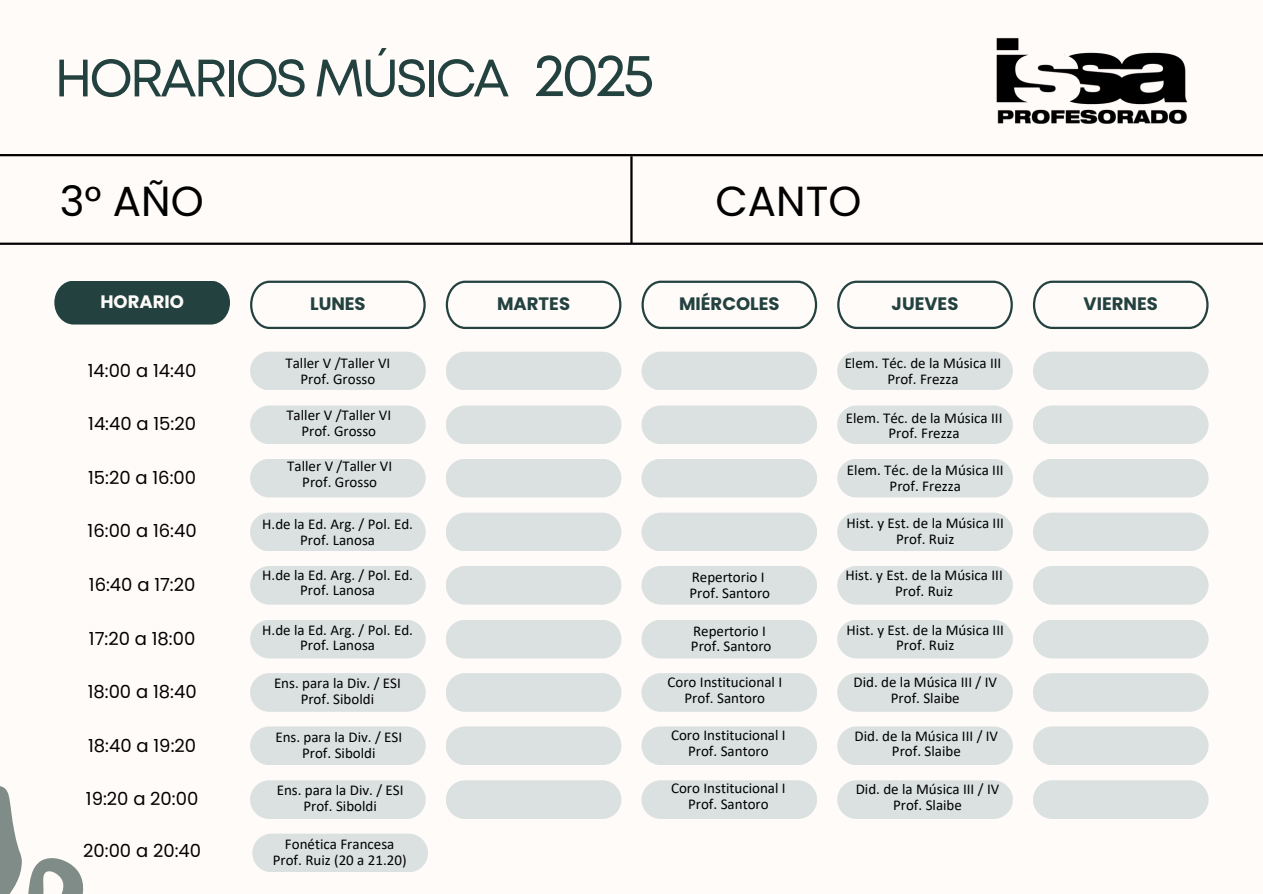
<style>
.page{position:relative;width:1263px;height:894px;background:#fff}
.page>*{position:absolute;margin:0;border:0;box-sizing:border-box;transform-origin:0 0}
.t1{font:60px "Mont";color:#23423f}
.t2{font:52.5px "Mont";letter-spacing:-.06em;color:#23423f}
.t3{font:42px "Poppins";color:#010101}
.t4{font:18px "Poppins";color:#000}
.t5{font:700 18px "Poppins";color:#23423f}
.t6{font:700 18px "Poppins";color:#fffbf9}
.t7{font:15px/15.8px "Calibri";color:#000;text-align:center}
</style>
<div class="page">
<div style="left:0;top:0;width:1263px;height:893px;background:#fffbf9"></div>
<div style="left:54px;top:281px;width:176px;height:43px;background:#23423f"></div>
<svg style="left:250px;top:280px;width:176px;height:49px"></svg>
<svg style="left:446px;top:280px;width:175px;height:49px"></svg>
<svg style="left:641px;top:280px;width:176px;height:49px"></svg>
<svg style="left:837px;top:280px;width:176px;height:49px"></svg>
<svg style="left:1033px;top:280px;width:175px;height:49px"></svg>
<div style="left:250px;top:351px;width:176px;height:39px;background:#dbe1e1;border-radius:19px"></div>
<div style="left:446px;top:351px;width:175px;height:39px;background:#dbe1e1;border-radius:19px"></div>
<div style="left:641px;top:351px;width:176px;height:39px;background:#dbe1e1;border-radius:19px"></div>
<div style="left:837px;top:351px;width:176px;height:39px;background:#dbe1e1;border-radius:19px"></div>
<div style="left:1033px;top:351px;width:175px;height:39px;background:#dbe1e1;border-radius:19px"></div>
<div style="left:250px;top:405px;width:176px;height:39px;background:#dbe1e1;border-radius:19px"></div>
<div style="left:446px;top:405px;width:175px;height:39px;background:#dbe1e1;border-radius:19px"></div>
<div style="left:641px;top:405px;width:176px;height:39px;background:#dbe1e1;border-radius:19px"></div>
<div style="left:837px;top:405px;width:176px;height:39px;background:#dbe1e1;border-radius:19px"></div>
<div style="left:1033px;top:405px;width:175px;height:39px;background:#dbe1e1;border-radius:19px"></div>
<div style="left:250px;top:458px;width:176px;height:39px;background:#dbe1e1;border-radius:19px"></div>
<div style="left:446px;top:458px;width:175px;height:39px;background:#dbe1e1;border-radius:19px"></div>
<div style="left:641px;top:458px;width:176px;height:39px;background:#dbe1e1;border-radius:19px"></div>
<div style="left:837px;top:458px;width:176px;height:39px;background:#dbe1e1;border-radius:19px"></div>
<div style="left:1033px;top:458px;width:175px;height:39px;background:#dbe1e1;border-radius:19px"></div>
<div style="left:250px;top:512px;width:176px;height:39px;background:#dbe1e1;border-radius:19px"></div>
<div style="left:446px;top:512px;width:175px;height:39px;background:#dbe1e1;border-radius:19px"></div>
<div style="left:641px;top:512px;width:176px;height:39px;background:#dbe1e1;border-radius:19px"></div>
<div style="left:837px;top:512px;width:176px;height:39px;background:#dbe1e1;border-radius:19px"></div>
<div style="left:1033px;top:512px;width:175px;height:39px;background:#dbe1e1;border-radius:19px"></div>
<div style="left:250px;top:565px;width:176px;height:39px;background:#dbe1e1;border-radius:19px"></div>
<div style="left:446px;top:565px;width:175px;height:39px;background:#dbe1e1;border-radius:19px"></div>
<div style="left:641px;top:565px;width:176px;height:39px;background:#dbe1e1;border-radius:19px"></div>
<div style="left:837px;top:565px;width:176px;height:39px;background:#dbe1e1;border-radius:19px"></div>
<div style="left:1033px;top:565px;width:175px;height:39px;background:#dbe1e1;border-radius:19px"></div>
<div style="left:250px;top:619px;width:176px;height:39px;background:#dbe1e1;border-radius:19px"></div>
<div style="left:446px;top:619px;width:175px;height:39px;background:#dbe1e1;border-radius:19px"></div>
<div style="left:641px;top:619px;width:176px;height:39px;background:#dbe1e1;border-radius:19px"></div>
<div style="left:837px;top:619px;width:176px;height:39px;background:#dbe1e1;border-radius:19px"></div>
<div style="left:1033px;top:619px;width:175px;height:39px;background:#dbe1e1;border-radius:19px"></div>
<div style="left:250px;top:673px;width:176px;height:38px;background:#dbe1e1;border-radius:19px"></div>
<div style="left:446px;top:673px;width:175px;height:38px;background:#dbe1e1;border-radius:19px"></div>
<div style="left:837px;top:673px;width:176px;height:38px;background:#dbe1e1;border-radius:19px"></div>
<div style="left:1033px;top:673px;width:175px;height:38px;background:#dbe1e1;border-radius:19px"></div>
<div style="left:250px;top:726px;width:176px;height:39px;background:#dbe1e1;border-radius:19px"></div>
<div style="left:446px;top:726px;width:175px;height:39px;background:#dbe1e1;border-radius:19px"></div>
<div style="left:837px;top:726px;width:176px;height:39px;background:#dbe1e1;border-radius:19px"></div>
<div style="left:1033px;top:726px;width:175px;height:39px;background:#dbe1e1;border-radius:19px"></div>
<div style="left:250px;top:780px;width:176px;height:38px;background:#dbe1e1;border-radius:19px"></div>
<div style="left:446px;top:780px;width:175px;height:38px;background:#dbe1e1;border-radius:19px"></div>
<div style="left:837px;top:780px;width:176px;height:38px;background:#dbe1e1;border-radius:19px"></div>
<div style="left:1033px;top:780px;width:175px;height:38px;background:#dbe1e1;border-radius:19px"></div>
<hr style="left:0;top:242px;width:1263px;height:3px;background:#000">
<hr style="left:630px;top:156px;width:3px;height:88px;background:#000">
<hr style="left:0;top:154px;width:1263px;height:2px;background:#000">
<svg style="left:0;top:786px;width:84px;height:107px"></svg>
<img style="left:996px;top:38px;width:192px;height:86px">
<div style="left:252px;top:833px;width:176px;height:39px;background:#dbe1e1;border-radius:19px"></div>
<div style="left:641px;top:673px;width:176px;height:38px;background:#dbe1e1;border-radius:19px"></div>
<div style="left:641px;top:726px;width:176px;height:39px;background:#dbe1e1;border-radius:19px"></div>
<div style="left:641px;top:780px;width:176px;height:38px;background:#dbe1e1;border-radius:19px"></div>
<p class="t2" style="left:54px;top:58px;width:457px">HORARIOS MÚSICA</p>
<p class="t1" style="left:534px;top:52px;width:122px">2025</p>
<h4 class="t3" style="left:60px;top:171px;width:145px">3° AÑO</h4>
<h4 class="t3" style="left:715px;top:171px;width:147px">CANTO</h4>
<h1 class="t6" style="left:100px;top:289px;width:85px">HORARIO</h1>
<h2 class="t5" style="left:310px;top:291px;width:57px">LUNES</h2>
<p class="t5" style="left:497px;top:291px;width:74px">MARTES</p>
<p class="t5" style="left:679px;top:291px;width:102px">MIÉRCOLES</p>
<p class="t5" style="left:892px;top:291px;width:68px">JUEVES</p>
<h3 class="t5" style="left:1083px;top:291px;width:76px">VIERNES</h3>
<h4 class="t4" style="left:88px;top:357px;width:110px">14:00 a 14:40</h4>
<h4 class="t4" style="left:88px;top:411px;width:109px">14:40 a 15:20</h4>
<h4 class="t4" style="left:88px;top:464px;width:109px">15:20 a 16:00</h4>
<h5 class="t4" style="left:88px;top:518px;width:111px">16:00 a 16:40</h5>
<p class="t4" style="left:89px;top:572px;width:108px">16:40 a 17:20</p>
<p class="t4" style="left:89px;top:625px;width:108px">17:20 a 18:00</p>
<p class="t4" style="left:88px;top:679px;width:110px">18:00 a 18:40</p>
<h4 class="t4" style="left:88px;top:732px;width:109px">18:40 a 19:20</h4>
<h3 class="t4" style="left:86px;top:786px;width:114px">19:20 a 20:00</h3>
<p class="t4" style="left:83px;top:838px;width:119px">20:00 a 20:40</p>
<p class="t7" style="left:285px;top:356px;width:106px">Taller V /Taller VI</p>
<h5 class="t7" style="left:300px;top:372px;width:76px">Prof. Grosso</h5>
<p class="t7" style="left:286px;top:408px;width:106px">Taller V /Taller VI</p>
<p class="t7" style="left:301px;top:424px;width:76px">Prof. Grosso</p>
<p class="t7" style="left:287px;top:459px;width:106px">Taller V /Taller VI</p>
<h5 class="t7" style="left:302px;top:475px;width:76px">Prof. Grosso</h5>
<h5 class="t7" style="left:262px;top:517px;width:152px">H.de la Ed. Arg. / Pol. Ed.<br>Prof. Lanosa</h5>
<p class="t7" style="left:262px;top:568px;width:152px">H.de la Ed. Arg. / Pol. Ed.<br>Prof. Lanosa</p>
<p class="t7" style="left:262px;top:622px;width:152px">H.de la Ed. Arg. / Pol. Ed.<br>Prof. Lanosa</p>
<p class="t7" style="left:274px;top:676px;width:128px">Ens. para la Div. / ESI</p>
<p class="t7" style="left:301px;top:692px;width:75px">Prof. Siboldi</p>
<p class="t7" style="left:275px;top:730px;width:128px">Ens. para la Div. / ESI</p>
<h5 class="t7" style="left:302px;top:745px;width:75px">Prof. Siboldi</h5>
<p class="t7" style="left:277px;top:783px;width:128px">Ens. para la Div. / ESI</p>
<p class="t7" style="left:303px;top:799px;width:75px">Prof. Siboldi</p>
<p class="t7" style="left:285px;top:837px;width:111px">Fonética Francesa</p>
<p class="t7" style="left:273px;top:852px;width:135px">Prof. Ruiz (20 a 21.20)</p>
<h5 class="t7" style="left:692px;top:570px;width:74px">Repertorio I</h5>
<p class="t7" style="left:690px;top:586px;width:82px">Prof. Santoro</p>
<p class="t7" style="left:693px;top:624px;width:74px">Repertorio I</p>
<p class="t7" style="left:691px;top:639px;width:82px">Prof. Santoro</p>
<p class="t7" style="left:667px;top:675px;width:116px">Coro Institucional I</p>
<h5 class="t7" style="left:684px;top:691px;width:82px">Prof. Santoro</h5>
<h5 class="t7" style="left:671px;top:728px;width:116px">Coro Institucional I</h5>
<p class="t7" style="left:688px;top:744px;width:82px">Prof. Santoro</p>
<p class="t7" style="left:671px;top:781px;width:116px">Coro Institucional I</p>
<p class="t7" style="left:688px;top:796px;width:82px">Prof. Santoro</p>
<p class="t7" style="left:845px;top:356px;width:158px">Elem. Téc. de la Música III</p>
<p class="t7" style="left:887px;top:372px;width:73px">Prof. Frezza</p>
<p class="t7" style="left:846px;top:411px;width:158px">Elem. Téc. de la Música III</p>
<p class="t7" style="left:888px;top:426px;width:73px">Prof. Frezza</p>
<p class="t7" style="left:847px;top:463px;width:158px">Elem. Téc. de la Música III</p>
<h5 class="t7" style="left:890px;top:479px;width:73px">Prof. Frezza</h5>
<p class="t7" style="left:846px;top:516px;width:159px">Hist. y Est. de la Música III</p>
<p class="t7" style="left:896px;top:532px;width:60px">Prof. Ruiz</p>
<p class="t7" style="left:845px;top:568px;width:159px">Hist. y Est. de la Música III</p>
<p class="t7" style="left:895px;top:584px;width:60px">Prof. Ruiz</p>
<p class="t7" style="left:846px;top:622px;width:159px">Hist. y Est. de la Música III</p>
<h5 class="t7" style="left:896px;top:638px;width:60px">Prof. Ruiz</h5>
<p class="t7" style="left:853px;top:675px;width:145px">Did. de la Música III / IV</p>
<p class="t7" style="left:891px;top:690px;width:70px">Prof. Slaibe</p>
<p class="t7" style="left:855px;top:728px;width:145px">Did. de la Música III / IV</p>
<p class="t7" style="left:892px;top:744px;width:70px">Prof. Slaibe</p>
<p class="t7" style="left:856px;top:782px;width:145px">Did. de la Música III / IV</p>
<p class="t7" style="left:893px;top:798px;width:70px">Prof. Slaibe</p>
</div>
